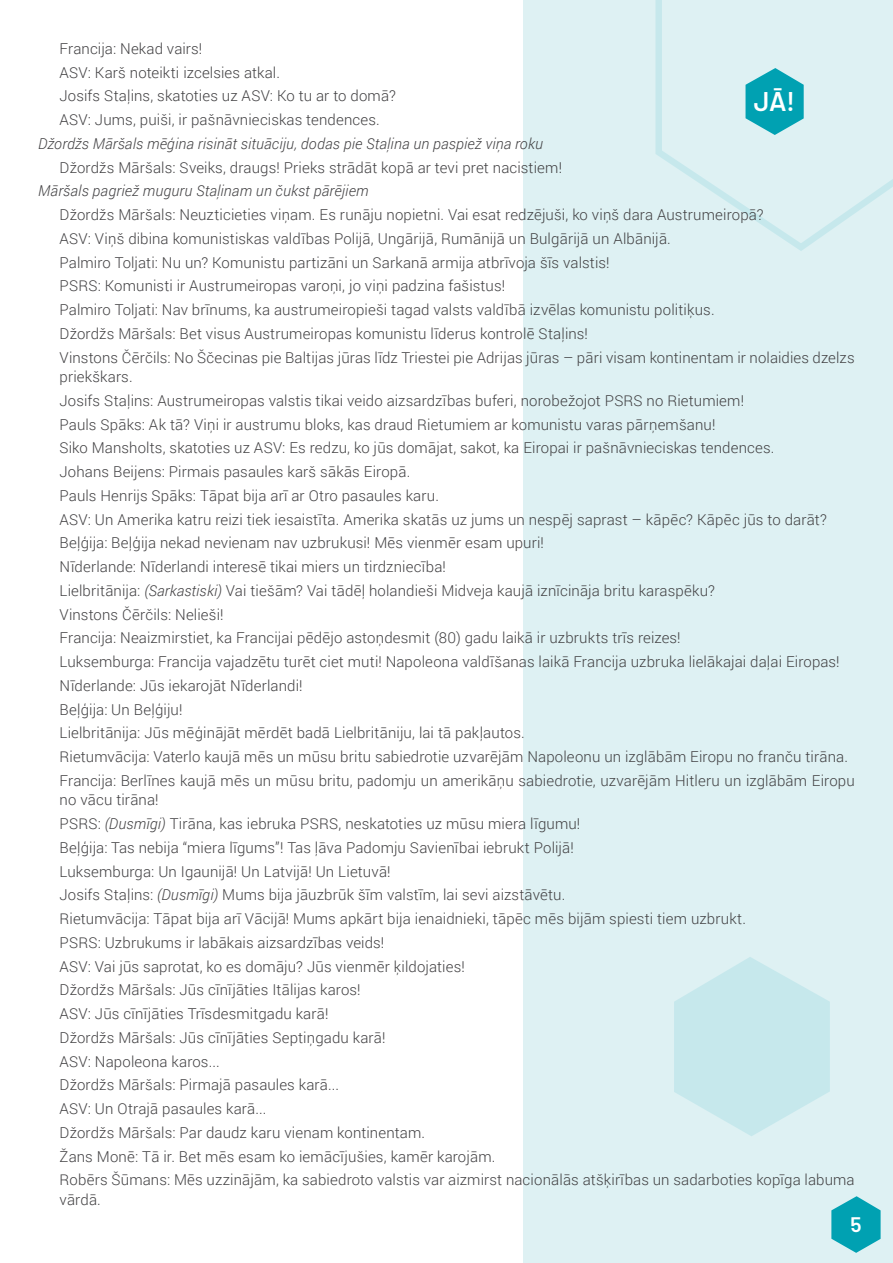
<style>
.page{position:relative;width:893px;height:1263px;background:#fff}
.page>*{position:absolute;margin:0;border:0;box-sizing:border-box;transform-origin:0 0}
.t1{font:600 27px "Barlow";color:#fff}
.t2{font:600 21px "Barlow";color:#fff}
.t3{font:300 15px/23.7px "Roboto";letter-spacing:.01em;color:#414042}
.t4{font:italic 300 15px "Roboto";letter-spacing:.01em;color:#414042}
.s1{font-style:italic}
</style>
<div class="page">
<div style="left:523px;top:0;width:370px;height:1263px;background:#def1f3"></div>
<svg style="left:655px;top:0;width:238px;height:251px"></svg>
<svg style="left:674px;top:957px;width:156px;height:179px"></svg>
<svg style="left:745px;top:68px;width:59px;height:67px"></svg>
<svg style="left:831px;top:1196px;width:50px;height:57px"></svg>
<p class="t3" style="left:60px;top:36px;width:338px">Francija: Nekad vairs!<br>ASV: Karš noteikti izcelsies atkal.<br>Josifs Staļins, skatoties uz ASV: Ko tu ar to domā?<br>ASV: Jums, puiši, ir pašnāvnieciskas tendences.</p>
<p class="t4" style="left:38px;top:133px;width:506px">Džordžs Māršals mēģina risināt situāciju, dodas pie Staļina un paspiež viņa roku</p>
<p class="t3" style="left:60px;top:155px;width:504px">Džordžs Māršals: Sveiks, draugs! Prieks strādāt kopā ar tevi pret nacistiem!</p>
<p class="t4" style="left:38px;top:181px;width:332px">Māršals pagriež muguru Staļinam un čukst pārējiem</p>
<p class="t3" style="left:60px;top:203px;width:797px">Džordžs Māršals: Neuzticieties viņam. Es runāju nopietni. Vai esat redzējuši, ko viņš dara Austrumeiropā?<br>ASV: Viņš dibina komunistiskas valdības Polijā, Ungārijā, Rumānijā un Bulgārijā un Albānijā.<br>Palmiro Toljati: Nu un? Komunistu partizāni un Sarkanā armija atbrīvoja šīs valstis!<br>PSRS: Komunisti ir Austrumeiropas varoņi, jo viņi padzina fašistus!<br>Palmiro Toljati: Nav brīnums, ka austrumeiropieši tagad valsts valdībā izvēlas komunistu politiķus.<br>Džordžs Māršals: Bet visus Austrumeiropas komunistu līderus kontrolē Staļins!<br>Vinstons Čērčils: No Ščecinas pie Baltijas jūras līdz Triestei pie Adrijas jūras – pāri visam kontinentam ir nolaidies dzelzs</p>
<p class="t3" style="left:60px;top:364px;width:797px">priekškars.<br>Josifs Staļins: Austrumeiropas valstis tikai veido aizsardzības buferi, norobežojot PSRS no Rietumiem!<br>Pauls Spāks: Ak tā? Viņi ir austrumu bloks, kas draud Rietumiem ar komunistu varas pārņemšanu!<br>Siko Mansholts, skatoties uz ASV: Es redzu, ko jūs domājat, sakot, ka Eiropai ir pašnāvnieciskas tendences.<br>Johans Beijens: Pirmais pasaules karš sākās Eiropā.<br>Pauls Henrijs Spāks: Tāpat bija arī ar Otro pasaules karu.<br>ASV: Un Amerika katru reizi tiek iesaistīta. Amerika skatās uz jums un nespēj saprast – kāpēc? Kāpēc jūs to darāt?<br>Beļģija: Beļģija nekad nevienam nav uzbrukusi! Mēs vienmēr esam upuri!<br>Nīderlande: Nīderlandi interesē tikai miers un tirdzniecība!<br>Lielbritānija: <span class="s1">(Sarkastiski)</span> Vai tiešām? Vai tādēļ holandieši Midveja kaujā iznīcināja britu karaspēku?<br>Vinstons Čērčils: Nelieši!<br>Francija: Neaizmirstiet, ka Francijai pēdējo astoņdesmit (80) gadu laikā ir uzbrukts trīs reizes!<br>Luksemburga: Francija vajadzētu turēt ciet muti! Napoleona valdīšanas laikā Francija uzbruka lielākajai daļai Eiropas!<br>Nīderlande: Jūs iekarojāt Nīderlandi!<br>Beļģija: Un Beļģiju!<br>Lielbritānija: Jūs mēģinājāt mērdēt badā Lielbritāniju, lai tā pakļautos.<br>Rietumvācija: Vaterlo kaujā mēs un mūsu britu sabiedrotie uzvarējām Napoleonu un izglābām Eiropu no franču tirāna.<br>Francija: Berlīnes kaujā mēs un mūsu britu, padomju un amerikāņu sabiedrotie, uzvarējām Hitleru un izglābām Eiropu</p>
<p class="t3" style="left:60px;top:788px;width:797px">no vācu tirāna!<br>PSRS: <span class="s1">(Dusmīgi)</span> Tirāna, kas iebruka PSRS, neskatoties uz mūsu miera līgumu!<br>Beļģija: Tas nebija “miera līgums”! Tas ļāva Padomju Savienībai iebrukt Polijā!<br>Luksemburga: Un Igaunijā! Un Latvijā! Un Lietuvā!<br>Josifs Staļins: <span class="s1">(Dusmīgi)</span> Mums bija jāuzbrūk šīm valstīm, lai sevi aizstāvētu.<br>Rietumvācija: Tāpat bija arī Vācijā! Mums apkārt bija ienaidnieki, tāpēc mēs bijām spiesti tiem uzbrukt.<br>PSRS: Uzbrukums ir labākais aizsardzības veids!<br>ASV: Vai jūs saprotat, ko es domāju? Jūs vienmēr ķildojaties!<br>Džordžs Māršals: Jūs cīnījāties Itālijas karos!<br>ASV: Jūs cīnījāties Trīsdesmitgadu karā!<br>Džordžs Māršals: Jūs cīnījāties Septiņgadu karā!<br>ASV: Napoleona karos...<br>Džordžs Māršals: Pirmajā pasaules karā...<br>ASV: Un Otrajā pasaules karā...<br>Džordžs Māršals: Par daudz karu vienam kontinentam.<br>Žans Monē: Tā ir. Bet mēs esam ko iemācījušies, kamēr karojām.<br>Robērs Šūmans: Mēs uzzinājām, ka sabiedroto valstis var aizmirst nacionālās atšķirības un sadarboties kopīga labuma</p>
<p class="t3" style="left:60px;top:1187px;width:43px">vārdā.</p>
<h2 class="t2" style="left:850px;top:1208px;width:13px">5</h2>
<h1 class="t1" style="left:754px;top:82px;width:43px">JĀ!</h1>
</div>
